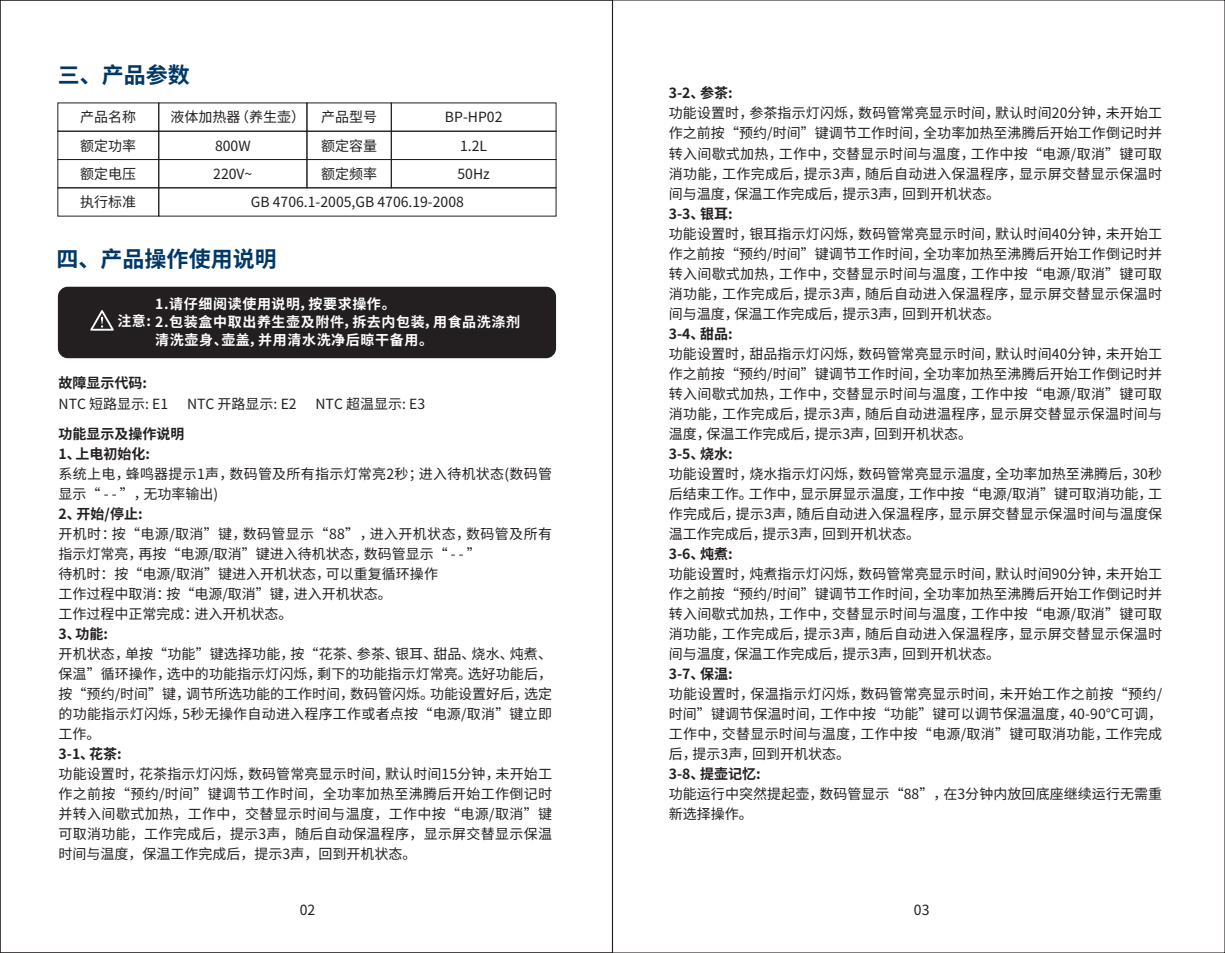
<style>
.page{position:relative;width:1225px;height:953px;background:#fff}
.page>*{position:absolute;margin:0;border:0;box-sizing:border-box;transform-origin:0 0}
.t1{font:700 22px "Source Han Sans SC";color:#003867}
.t2{font:14px/20px "Source Han Sans SC";letter-spacing:.005em;color:#231f20;text-align:justify}
.t3{font:700 14px/20px "Source Han Sans SC";color:#231f20}
.t4{font:700 14px "Source Han Sans CN";letter-spacing:.045em;color:#fff}
</style>
<div class="page">
<div style="left:58px;top:287px;width:498px;height:71px;background:#231f20;border-radius:10px"></div>
<svg style="left:90px;top:310px;width:24px;height:20px"></svg>
<div style="left:58px;top:131px;width:101px;height:29px;border:1px solid #231f20"></div>
<div style="left:158px;top:131px;width:149px;height:29px;border:1px solid #231f20"></div>
<div style="left:307px;top:131px;width:84px;height:29px;border:1px solid #231f20"></div>
<div style="left:391px;top:131px;width:165px;height:29px;border:1px solid #231f20"></div>
<div style="left:58px;top:159px;width:101px;height:29px;border:1px solid #231f20"></div>
<div style="left:158px;top:159px;width:149px;height:29px;border:1px solid #231f20"></div>
<div style="left:307px;top:159px;width:84px;height:29px;border:1px solid #231f20"></div>
<div style="left:391px;top:159px;width:165px;height:29px;border:1px solid #231f20"></div>
<div style="left:58px;top:187px;width:101px;height:29px;border:1px solid #231f20"></div>
<div style="left:158px;top:187px;width:398px;height:29px;border:1px solid #231f20"></div>
<h1 class="t1" style="left:58px;top:64px;width:134px">三、产品参数</h1>
<p class="t2" style="left:80px;top:103px;width:57px;line-height:28.2px">产品名称额定功率</p>
<p class="t2" style="left:170px;top:107px;width:208px">液体加热器（养生壶） 产品型号</p>
<p class="t2" style="left:445px;top:107px;width:59px">BP-HP02</p>
<p class="t2" style="left:321px;top:135px;width:57px">额定容量</p>
<p class="t2" style="left:460px;top:135px;width:29px">1.2L</p>
<p class="t2" style="left:321px;top:164px;width:57px">额定频率</p>
<p class="t2" style="left:457px;top:164px;width:34px">50Hz</p>
<p class="t2" style="left:215px;top:135px;width:37px">800W</p>
<p class="t2" style="left:80px;top:164px;width:57px">额定电压</p>
<p class="t2" style="left:213px;top:164px;width:41px">220V~</p>
<p class="t2" style="left:80px;top:192px;width:57px">执行标准</p>
<p class="t2" style="left:251px;top:191px;width:214px">GB 4706.1-2005,GB 4706.19-2008</p>
<h1 class="t1" style="left:57px;top:247px;width:221px">四、产品操作使用说明</h1>
<p class="t4" style="left:155px;top:296px;width:242px">1.请仔细阅读使用说明，按要求操作。</p>
<p class="t4" style="left:117px;top:314px;width:404px">注意: 2.包装盒中取出养生壶及附件，拆去内包装，用食品洗涤剂</p>
<p class="t4" style="left:155px;top:332px;width:279px">清洗壶身、壶盖，并用清水洗净后晾干备用。</p>
<p class="t3" style="left:59px;top:373px;width:90px">故障显示代码:</p>
<p class="t2" style="left:59px;top:393px;width:111px">NTC 短路显示: E1</p>
<p class="t2" style="left:187px;top:393px;width:111px">NTC 开路显示: E2</p>
<p class="t2" style="left:315px;top:393px;width:111px">NTC 超温显示: E3</p>
<p class="t3" style="left:59px;top:423px;width:127px">功能显示及操作说明<br>1、 上电初始化:</p>
<p class="t2" style="left:59px;top:463px;width:495px">系统上电，蜂鸣器提示1声，数码管及所有指示灯常亮2秒；进入待机状态(数码管显示“ - - ”，无功率输出)</p>
<p class="t3" style="left:59px;top:503px;width:86px">2、开始/停止:</p>
<p class="t2" style="left:59px;top:523px;width:495px;text-align:left">开机时：按“电源/取消”键，数码管显示“88”，进入开机状态，数码管及所有指示灯常亮，再按“电源/取消”键进入待机状态，数码管显示“ - - ”<br>待机时：按“电源/取消”键进入开机状态，可以重复循环操作<br>工作过程中取消：按“电源/取消”键，进入开机状态。<br>工作过程中正常完成：进入开机状态。</p>
<p class="t3" style="left:59px;top:623px;width:51px">3、 功能:</p>
<p class="t2" style="left:59px;top:643px;width:495px">开机状态，单按“功能”键选择功能，按“花茶、参茶、银耳、甜品、烧水、炖煮、保温”循环操作，选中的功能指示灯闪烁，剩下的功能指示灯常亮。选好功能后，按“预约/时间”键，调节所选功能的工作时间，数码管闪烁。功能设置好后，选定的功能指示灯闪烁，5秒无操作自动进入程序工作或者点按“电源/取消”键立即工作。</p>
<p class="t3" style="left:59px;top:743px;width:64px">3-1、 花茶:</p>
<p class="t2" style="left:59px;top:763px;width:495px">功能设置时，花茶指示灯闪烁，数码管常亮显示时间，默认时间15分钟，未开始工作之前按“预约/时间”键调节工作时间，全功率加热至沸腾后开始工作倒记时并转入间歇式加热，工作中，交替显示时间与温度，工作中按“电源/取消”键可取消功能，工作完成后，提示3声，随后自动保温程序，显示屏交替显示保温时间与温度，保温工作完成后，提示3声，回到开机状态。</p>
<p class="t3" style="left:669px;top:83px;width:66px">3-2、参茶:</p>
<p class="t2" style="left:669px;top:103px;width:495px">功能设置时，参茶指示灯闪烁，数码管常亮显示时间，默认时间20分钟，未开始工作之前按“预约/时间”键调节工作时间，全功率加热至沸腾后开始工作倒记时并转入间歇式加热，工作中，交替显示时间与温度，工作中按“电源/取消”键可取消功能，工作完成后，提示3声，随后自动进入保温程序，显示屏交替显示保温时间与温度，保温工作完成后，提示3声，回到开机状态。</p>
<p class="t3" style="left:669px;top:203px;width:66px">3-3、银耳:</p>
<p class="t2" style="left:669px;top:223px;width:495px">功能设置时，银耳指示灯闪烁，数码管常亮显示时间，默认时间40分钟，未开始工作之前按“预约/时间”键调节工作时间，全功率加热至沸腾后开始工作倒记时并转入间歇式加热，工作中，交替显示时间与温度，工作中按“电源/取消”键可取消功能，工作完成后，提示3声，随后自动进入保温程序，显示屏交替显示保温时间与温度，保温工作完成后，提示3声，回到开机状态。</p>
<p class="t3" style="left:669px;top:323px;width:66px">3-4、甜品:</p>
<p class="t2" style="left:669px;top:343px;width:495px">功能设置时，甜品指示灯闪烁，数码管常亮显示时间，默认时间40分钟，未开始工作之前按“预约/时间”键调节工作时间，全功率加热至沸腾后开始工作倒记时并转入间歇式加热，工作中，交替显示时间与温度，工作中按“电源/取消”键可取消功能，工作完成后，提示3声，随后自动进温程序，显示屏交替显示保温时间与温度，保温工作完成后，提示3声，回到开机状态。</p>
<p class="t3" style="left:669px;top:443px;width:66px">3-5、烧水:</p>
<p class="t2" style="left:669px;top:463px;width:495px">功能设置时，烧水指示灯闪烁，数码管常亮显示温度，全功率加热至沸腾后，30秒后结束工作。工作中，显示屏显示温度，工作中按“电源/取消”键可取消功能，工作完成后，提示3声，随后自动进入保温程序，显示屏交替显示保温时间与温度保温工作完成后，提示3声，回到开机状态。</p>
<p class="t3" style="left:669px;top:543px;width:66px">3-6、炖煮:</p>
<p class="t2" style="left:669px;top:563px;width:495px">功能设置时，炖煮指示灯闪烁，数码管常亮显示时间，默认时间90分钟，未开始工作之前按“预约/时间”键调节工作时间，全功率加热至沸腾后开始工作倒记时并转入间歇式加热，工作中，交替显示时间与温度，工作中按“电源/取消”键可取消功能，工作完成后，提示3声，随后自动进入保温程序，显示屏交替显示保温时间与温度，保温工作完成后，提示3声，回到开机状态。</p>
<p class="t3" style="left:669px;top:663px;width:66px">3-7、保温:</p>
<p class="t2" style="left:669px;top:683px;width:495px">功能设置时，保温指示灯闪烁，数码管常亮显示时间，未开始工作之前按“预约/时间”键调节保温时间，工作中按“功能”键可以调节保温温度，40-90℃可调，工作中，交替显示时间与温度，工作中按“电源/取消”键可取消功能，工作完成后，提示3声，回到开机状态。</p>
<p class="t3" style="left:669px;top:763px;width:94px">3-8、提壶记忆:</p>
<p class="t2" style="left:669px;top:783px;width:495px">功能运行中突然提起壶，数码管显示“88”，在3分钟内放回底座继续运行无需重新选择操作。</p>
<p class="t2" style="left:300px;top:899px;width:17px">02</p>
<p class="t2" style="left:914px;top:899px;width:17px">03</p>
</div>
